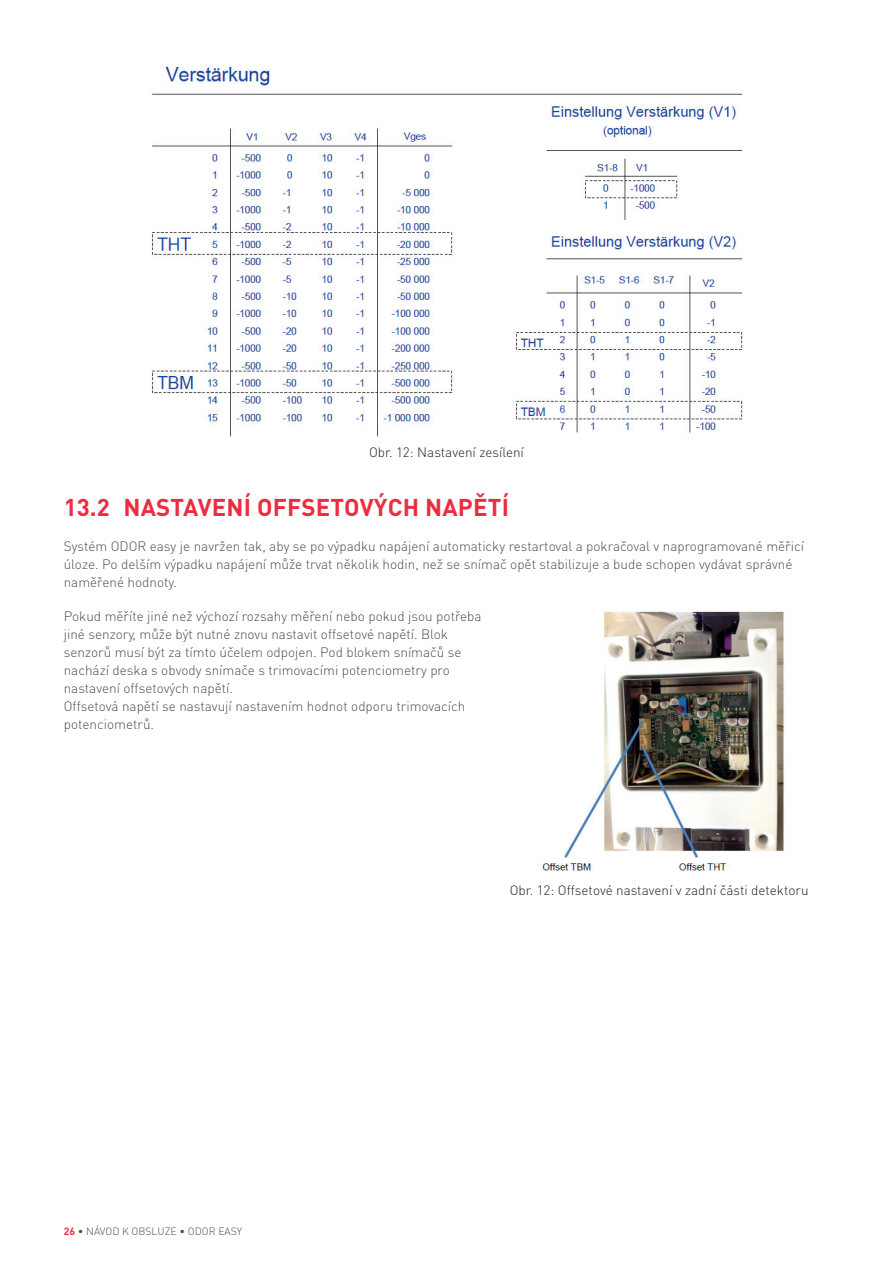
<style>
.page{position:relative;width:893px;height:1263px;background:#fff}
.page>*{position:absolute;margin:0;border:0;box-sizing:border-box;transform-origin:0 0}
.t1{font:700 24px "DIN Pro";letter-spacing:.01em;color:#ed2c41}
.t2{font:300 13.5px/18px "DIN Pro";color:#4b4c4d}
.t3{font:300 13.5px "DIN Pro";color:#231f20}
.t4{font:300 10.5px "DIN Pro";color:#4b4c4d}
.s1{font-weight:700;color:#ed2c41}
</style>
<div class="page">
<img style="left:152px;top:66px;width:591px;height:371px">
<img style="left:539px;top:611px;width:246px;height:259px">
<p class="t3" style="left:369px;top:448px;width:156px">Obr. 12: Nastavení zesílení</p>
<h1 class="t1" style="left:64px;top:499px;width:447px">13.2 NASTAVENÍ OFFSETOVÝCH NAPĚTÍ</h1>
<p class="t2" style="left:64px;top:539px;width:742px">Systém ODOR easy je navržen tak, aby se po výpadku napájení automaticky restartoval a pokračoval v naprogramované měřicí úloze. Po delším výpadku napájení může trvat několik hodin, než se snímač opět stabilizuje a bude schopen vydávat správné naměřené hodnoty.</p>
<p class="t2" style="left:64px;top:609px;width:419px">Pokud měříte jiné než výchozí rozsahy měření nebo pokud jsou potřeba jiné senzory, může být nutné znovu nastavit offsetové napětí. Blok senzorů musí být za tímto účelem odpojen. Pod blokem snímačů se nachází deska s obvody snímače s trimovacími potenciometry pro nastavení offsetových napětí.<br>Offsetová napětí se nastavují nastavením hodnot odporu trimovacích potenciometrů.</p>
<p class="t4" style="left:64px;top:1228px;width:180px"><span class="s1">26</span> • NÁVOD K OBSLUZE • ODOR EASY</p>
<p class="t3" style="left:510px;top:885px;width:300px">Obr. 12: Offsetové nastavení v zadní části detektoru</p>
</div>
